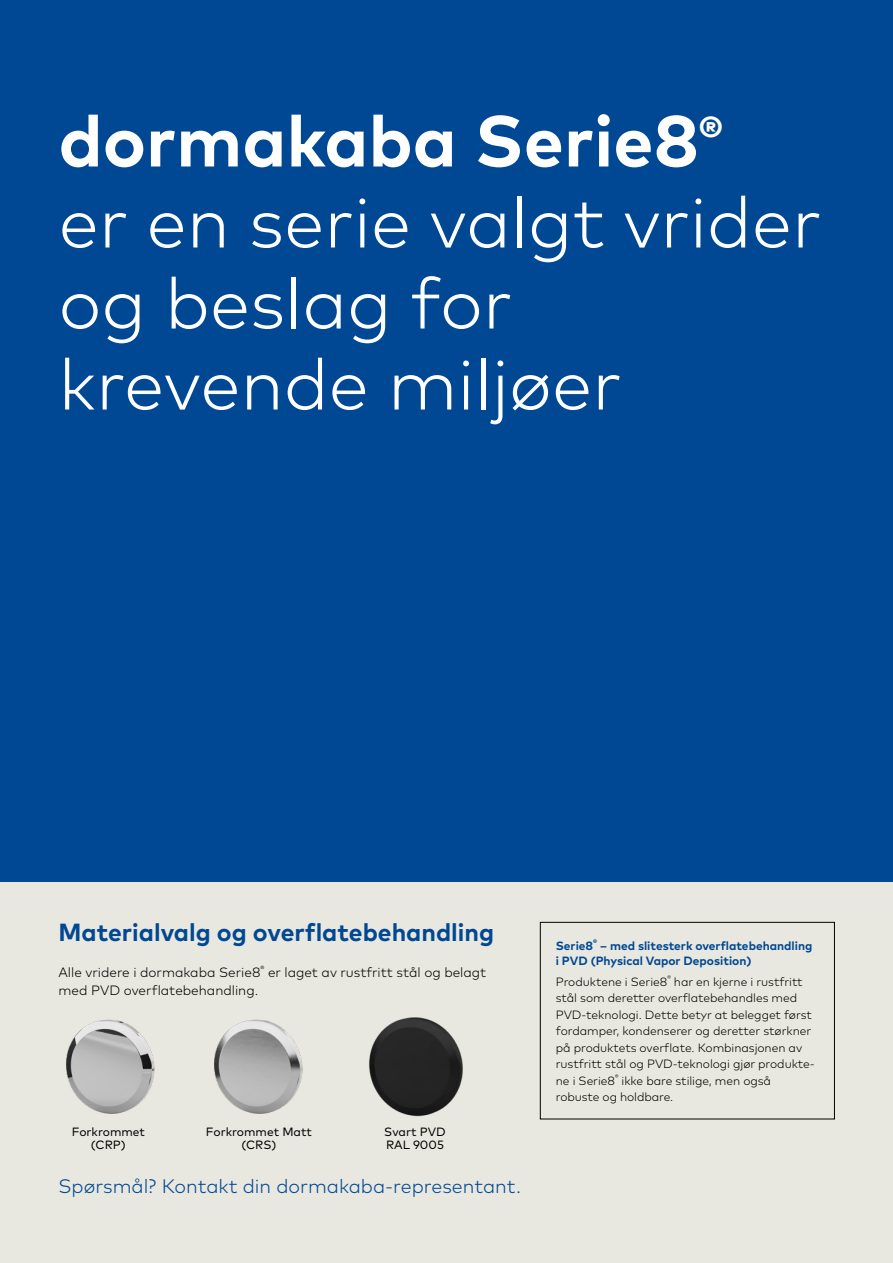
<style>
.page{position:relative;width:893px;height:1263px;background:#fff}
.page>*{position:absolute;margin:0;border:0;box-sizing:border-box;transform-origin:0 0}
.t1{font:300 72px/81px "Mark Pro";color:#fff}
.t2{font:700 24.75px "Mark Pro";color:#004893}
.t3{font:300 19.5px "Mark Pro";color:#004893}
.t4{font:300 13.5px/18px "Mark Pro";color:#000}
.t5{font:300 12px/16.5px "Mark Pro";letter-spacing:-.005em;color:#000}
.t6{font:700 12px/15px "Mark Pro";color:#004893}
.t7{font:12px/13.5px "Mark Pro";color:#000;text-align:center}
.s1{font-weight:700}
</style>
<div class="page">
<div style="left:0;top:0;width:893px;height:883px;background:#004893"></div>
<div style="left:0;top:883px;width:893px;height:380px;background:#e9e8e0"></div>
<div style="left:540px;top:922px;width:295px;height:197px;border:1px solid #000"></div>
<img style="left:66px;top:1019px;width:89px;height:95px">
<img style="left:214px;top:1019px;width:89px;height:95px">
<img style="left:369px;top:1017px;width:94px;height:100px">
<h1 class="t1" style="left:59px;top:95px;width:764px"><span class="s1">dormakaba Serie8</span><sup>®<br></sup>er en serie valgt vrider og beslag for krevende miljøer</h1>
<h2 class="t2" style="left:58px;top:913px;width:437px">Materialvalg og overflatebehandling</h2>
<p class="t4" style="left:58px;top:962px;width:429px">Alle vridere i dormakaba Serie8<sup>®</sup> er laget av rustfritt stål og belagt med PVD overflatebehandling.</p>
<p class="t7" style="left:72px;top:1124px;width:75px">Forkrommet (CRP)</p>
<p class="t7" style="left:206px;top:1124px;width:108px">Forkrommet Matt (CRS)</p>
<p class="t7" style="left:384px;top:1124px;width:63px;text-align:left">Svart PVD<br>RAL 9005</p>
<h3 class="t3" style="left:59px;top:1171px;width:464px">Spørsmål? Kontakt din dormakaba-representant.</h3>
<p class="t6" style="left:556px;top:937px;width:258px">Serie8<sup>®</sup> – med slitesterk overflatebehandling i PVD (Physical Vapor Deposition)</p>
<p class="t5" style="left:556px;top:972px;width:261px">Produktene i Serie8<sup>®</sup> har en kjerne i rustfritt stål som deretter overflatebehandles med PVD-teknologi. Dette betyr at belegget først fordamper, kondenserer og deretter størkner på produktets overflate. Kombinasjonen av rustfritt stål og PVD-teknologi gjør produkte&shy;ne i Serie8<sup>®</sup> ikke bare stilige, men også robuste og holdbare.</p>
</div>
